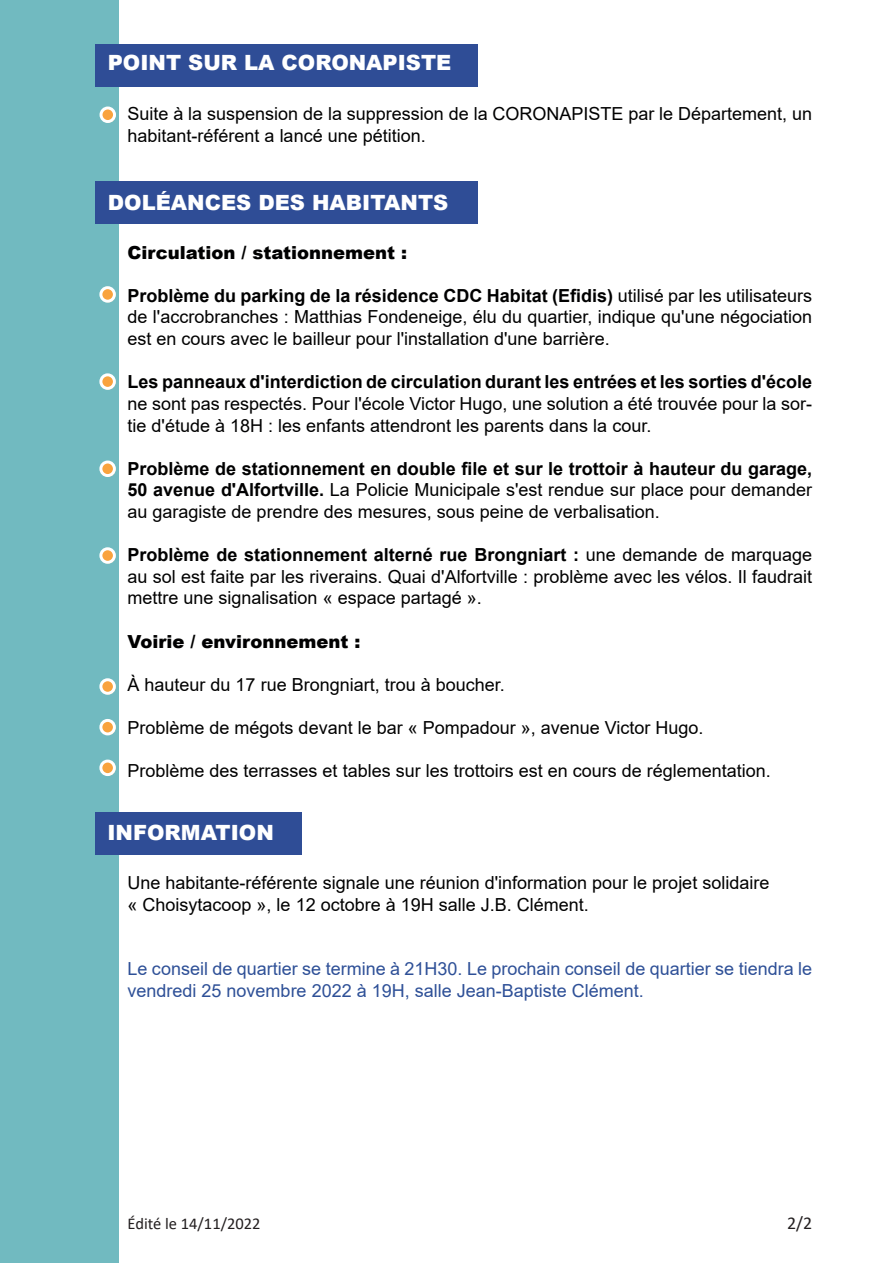
<style>
.page{position:relative;width:893px;height:1263px;background:#fff}
.page>*{position:absolute;margin:0;border:0;box-sizing:border-box;transform-origin:0 0}
.t1{font:900 21px "Arial";color:#fff}
.t2{font:18px/21.6px "Arial";color:#000001}
.t3{font:18px/21.6px "Arial";color:#2e5097}
.t4{font:700 18px "Arial";color:#000001}
.t5{font:900 18px "Arial";color:#000001}
.t6{font:18px "Calibri";color:#231f20}
.t7{font:16.5px "Calibri";color:#231f20}
.s1{font-weight:700}
</style>
<div class="page">
<div style="left:0;top:0;width:119px;height:1263px;background:#71bac0"></div>
<div style="left:95px;top:44px;width:383px;height:43px;background:#2f4d96"></div>
<div style="left:95px;top:182px;width:383px;height:42px;background:#2f4d96"></div>
<div style="left:95px;top:812px;width:207px;height:43px;background:#2f4d96"></div>
<div style="left:101px;top:108px;width:15px;height:15px;background:#f9a33e;border-radius:50%"></div>
<div style="left:100px;top:107px;width:16px;height:16px;border:3px solid #fff;border-radius:50%"></div>
<div style="left:101px;top:288px;width:14px;height:14px;background:#f9a33e;border-radius:50%"></div>
<div style="left:99px;top:286px;width:17px;height:17px;border:3px solid #fff;border-radius:50%"></div>
<div style="left:101px;top:375px;width:14px;height:14px;background:#f9a33e;border-radius:50%"></div>
<div style="left:99px;top:373px;width:17px;height:17px;border:3px solid #fff;border-radius:50%"></div>
<div style="left:101px;top:462px;width:14px;height:15px;background:#f9a33e;border-radius:50%"></div>
<div style="left:99px;top:460px;width:17px;height:17px;border:3px solid #fff;border-radius:50%"></div>
<div style="left:101px;top:549px;width:14px;height:14px;background:#f9a33e;border-radius:50%"></div>
<div style="left:99px;top:547px;width:17px;height:17px;border:3px solid #fff;border-radius:50%"></div>
<div style="left:101px;top:680px;width:14px;height:14px;background:#f9a33e;border-radius:50%"></div>
<div style="left:99px;top:678px;width:17px;height:17px;border:3px solid #fff;border-radius:50%"></div>
<div style="left:101px;top:720px;width:14px;height:15px;background:#f9a33e;border-radius:50%"></div>
<div style="left:99px;top:719px;width:17px;height:16px;border:3px solid #fff;border-radius:50%"></div>
<div style="left:101px;top:761px;width:14px;height:15px;background:#f9a33e;border-radius:50%"></div>
<div style="left:99px;top:760px;width:17px;height:16px;border:3px solid #fff;border-radius:50%"></div>
<p class="t1" style="left:108px;top:47px;width:345px">POINT SUR LA CORONAPISTE</p>
<p class="t2" style="left:128px;top:103px;width:686px">Suite à la suspension de la suppression de la CORONAPISTE par le Département, un habitant-référent a lancé une pétition.</p>
<p class="t1" style="left:108px;top:187px;width:342px">DOLÉANCES DES HABITANTS</p>
<p class="t5" style="left:128px;top:239px;width:281px">Circulation / stationnement :</p>
<p class="t2" style="left:128px;top:285px;width:686px;text-align:justify"><span class="s1">Problème du parking de la résidence CDC Habitat (Efidis)</span> utilisé par les utilisateurs de l'accrobranches : Matthias Fondeneige, élu du quartier, indique qu'une négociation est en cours avec le bailleur pour l'installation d'une barrière.</p>
<p class="t4" style="left:128px;top:369px;width:686px">Les panneaux d'interdiction de circulation durant les entrées et les sorties d'école</p>
<p class="t2" style="left:128px;top:393px;width:686px">ne sont pas respectés. Pour l'école Victor Hugo, une solution a été trouvée pour la sor&shy;tie d'étude à 18H : les enfants attendront les parents dans la cour.</p>
<p class="t2" style="left:128px;top:457px;width:686px;text-align:justify"><span class="s1">Problème de stationnement en double file et sur le trottoir à hauteur du garage, 50 avenue d'Alfortville.</span> La Policie Municipale s'est rendue sur place pour demander au garagiste de prendre des mesures, sous peine de verbalisation.</p>
<p class="t2" style="left:128px;top:544px;width:686px;text-align:justify"><span class="s1">Problème de stationnement alterné rue Brongniart :</span> une demande de marquage au sol est faite par les riverains. Quai d'Alfortville : problème avec les vélos. Il faudrait mettre une signalisation « espace partagé ».</p>
<p class="t5" style="left:128px;top:628px;width:234px">Voirie / environnement :</p>
<p class="t2" style="left:128px;top:673px;width:379px">À hauteur du 17 rue Brongniart, trou à boucher.</p>
<p class="t2" style="left:128px;top:717px;width:578px">Problème de mégots devant le bar « Pompadour », avenue Victor Hugo.</p>
<p class="t2" style="left:128px;top:760px;width:645px">Problème des terrasses et tables sur les trottoirs est en cours de réglementation.</p>
<p class="t1" style="left:107px;top:817px;width:168px">INFORMATION</p>
<p class="t2" style="left:128px;top:872px;width:643px">Une habitante-référente signale une réunion d'information pour le projet solidaire « Choisytacoop », le 12 octobre à 19H salle J.B. Clément.</p>
<p class="t3" style="left:128px;top:958px;width:686px">Le conseil de quartier se termine à 21H30. Le prochain conseil de quartier se tiendra le vendredi 25 novembre 2022 à 19H, salle Jean-Baptiste Clément.</p>
<p class="t7" style="left:128px;top:1212px;width:134px">Édité le 14/11/2022</p>
<p class="t6" style="left:787px;top:1210px;width:27px">2/2</p>
</div>
